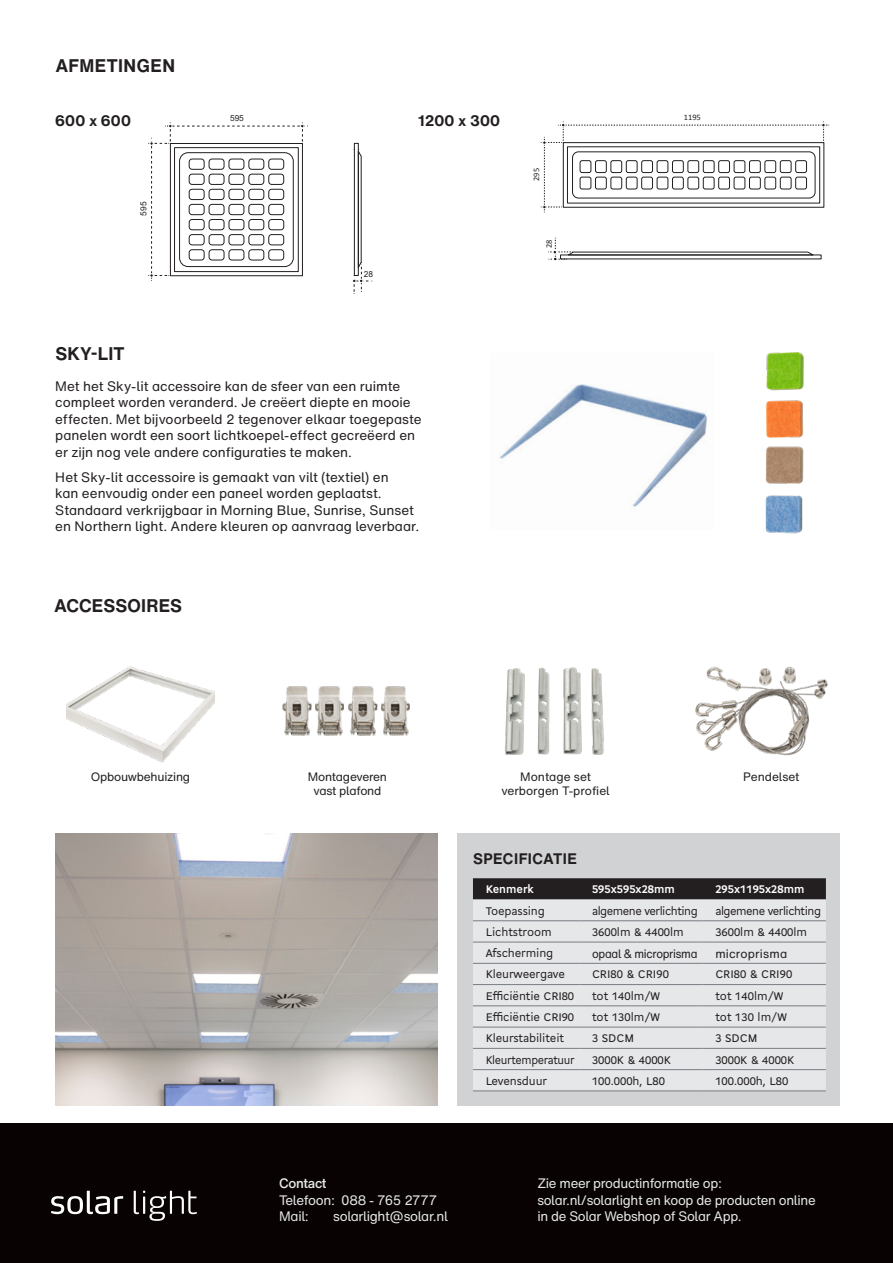
<style>
.page{position:relative;width:893px;height:1263px;background:#fff}
.page>*{position:absolute;margin:0;border:0;box-sizing:border-box;transform-origin:0 0}
.t1{font:700 18px "Helvetica Now Text";letter-spacing:.015em;color:#231f20}
.t2{font:700 15px "Helvetica Now Text";letter-spacing:.015em;color:#231f20}
.t3{font:700 15px "Helvetica Now Text";letter-spacing:.035em;color:#231f20}
.t4{font:13.5px/16.5px "Helvetica Now Text";color:#231f20}
.t5{font:13.5px/16.5px "Helvetica Now Text";letter-spacing:-.025em;color:#e6e7e9}
.t6{font:500 13.5px "Helvetica Now Text";letter-spacing:-.025em;color:#e6e7e9}
.t7{font:12px "Cogito";letter-spacing:-.01em;color:#231f20}
.t8{font:12px/14.4px "Helvetica Now Text";letter-spacing:-.02em;color:#231f20;text-align:center}
.t9{font:12px "Cogito";letter-spacing:-.04em;color:#231f20}
.t10{font:12px/14.4px "Helvetica Now Text";color:#231f20;text-align:center}
.t11{font:700 12px "Cogito";color:#fff}
.t12{font:12px "Helvetica Now Text";letter-spacing:-.02em;color:#231f20;scale:.94 1}
.t13{font:12px "Cogito";letter-spacing:-.03em;color:#231f20;scale:.96 1}
.t14{font:12px "Helvetica Now Text";letter-spacing:.015em;color:#231f20}
.t15{font:8.4px "Calibri";color:#231f20}
.t16{font:8.4px "Arial";color:#231f20}
</style>
<div class="page">
<div style="left:0;top:1124px;width:893px;height:139px;background:#080302"></div>
<svg style="left:134px;top:1191px;width:63px;height:30px"></svg>
<svg style="left:51px;top:1191px;width:72px;height:23px"></svg>
<img style="left:66px;top:666px;width:149px;height:97px">
<img style="left:282px;top:686px;width:128px;height:50px">
<img style="left:505px;top:667px;width:99px;height:88px">
<img style="left:695px;top:666px;width:133px;height:90px">
<img style="left:765px;top:352px;width:39px;height:182px">
<img style="left:499px;top:384px;width:209px;height:123px">
<img style="left:55px;top:833px;width:383px;height:273px">
<div style="left:457px;top:833px;width:383px;height:273px;background:#d1d2d4"></div>
<svg style="left:148px;top:122px;width:160px;height:159px"></svg>
<div style="left:354px;top:143px;width:5px;height:133px;border:1px solid #231f20"></div>
<svg style="left:353px;top:149px;width:20px;height:145px"></svg>
<svg style="left:541px;top:122px;width:288px;height:91px"></svg>
<svg style="left:548px;top:238px;width:266px;height:23px"></svg>
<div style="left:473px;top:878px;width:353px;height:21px;background:#231f20"></div>
<div style="left:473px;top:899px;width:353px;height:191px;background:#e6e7e9"></div>
<hr style="left:473px;top:920px;width:106px;height:1px;background:#787d83">
<hr style="left:579px;top:920px;width:124px;height:1px;background:#787d83">
<hr style="left:703px;top:920px;width:123px;height:1px;background:#787d83">
<hr style="left:473px;top:942px;width:106px;height:1px;background:#787d83">
<hr style="left:579px;top:942px;width:124px;height:1px;background:#787d83">
<hr style="left:703px;top:942px;width:123px;height:1px;background:#787d83">
<hr style="left:473px;top:963px;width:106px;height:1px;background:#787d83">
<hr style="left:579px;top:963px;width:124px;height:1px;background:#787d83">
<hr style="left:703px;top:963px;width:123px;height:1px;background:#787d83">
<hr style="left:473px;top:984px;width:106px;height:1px;background:#787d83">
<hr style="left:579px;top:984px;width:124px;height:1px;background:#787d83">
<hr style="left:703px;top:984px;width:123px;height:1px;background:#787d83">
<hr style="left:473px;top:1005px;width:106px;height:1px;background:#787d83">
<hr style="left:579px;top:1005px;width:124px;height:1px;background:#787d83">
<hr style="left:703px;top:1005px;width:123px;height:1px;background:#787d83">
<hr style="left:473px;top:1027px;width:106px;height:1px;background:#787d83">
<hr style="left:579px;top:1027px;width:124px;height:1px;background:#787d83">
<hr style="left:703px;top:1027px;width:123px;height:1px;background:#787d83">
<hr style="left:473px;top:1069px;width:106px;height:1px;background:#787d83">
<hr style="left:579px;top:1069px;width:124px;height:1px;background:#787d83">
<hr style="left:703px;top:1069px;width:123px;height:1px;background:#787d83">
<hr style="left:473px;top:1090px;width:106px;height:1px;background:#787d83">
<hr style="left:579px;top:1090px;width:124px;height:1px;background:#787d83">
<hr style="left:703px;top:1090px;width:123px;height:1px;background:#787d83">
<hr style="left:473px;top:1048px;width:106px;height:1px;background:#787d83">
<hr style="left:579px;top:1048px;width:124px;height:1px;background:#787d83">
<hr style="left:703px;top:1048px;width:123px;height:1px;background:#787d83">
<h1 class="t1" style="left:55px;top:53px;width:121px">AFMETINGEN</h1>
<p class="t16" style="left:230px;top:112px;width:15px">595</p>
<p class="t2" style="left:55px;top:110px;width:77px">600 x 600</p>
<p class="t2" style="left:418px;top:110px;width:83px">1200 x 300</p>
<p class="t16" style="left:138px;top:216px;width:15px;rotate:-90deg">595</p>
<p class="t16" style="left:364px;top:269px;width:11px">28</p>
<h1 class="t1" style="left:55px;top:341px;width:71px">SKY-LIT</h1>
<p class="t4" style="left:55px;top:377px;width:368px">Met het Sky-lit accessoire kan de sfeer van een ruimte compleet worden veranderd. Je creëert diepte en mooie effecten. Met bijvoorbeeld 2 tegenover elkaar toegepaste panelen wordt een soort lichtkoepel-effect gecreëerd en er zijn nog vele andere configuraties te maken.</p>
<p class="t4" style="left:55px;top:468px;width:365px">Het Sky-lit accessoire is gemaakt van vilt (textiel) en<br>kan eenvoudig onder een paneel worden geplaatst.<br>Standaard verkrijgbaar in Morning Blue, Sunrise, Sunset en Northern light. Andere kleuren op aanvraag leverbaar.</p>
<h1 class="t1" style="left:54px;top:593px;width:130px">ACCESSOIRES</h1>
<p class="t15" style="left:531px;top:181px;width:14px;rotate:-90deg">295</p>
<p class="t15" style="left:544px;top:248px;width:10px;rotate:-90deg">28</p>
<p class="t15" style="left:684px;top:112px;width:19px">1195</p>
<p class="t8" style="left:91px;top:769px;width:101px">Opbouwbehuizing</p>
<p class="t10" style="left:501px;top:769px;width:110px">Montage set verborgen T-profiel</p>
<p class="t8" style="left:308px;top:769px;width:81px">Montageveren vast plafond</p>
<p class="t10" style="left:743px;top:769px;width:58px">Pendelset</p>
<p class="t3" style="left:473px;top:849px;width:105px">SPECIFICATIE</p>
<p class="t11" style="left:486px;top:881px;width:50px">Kenmerk</p>
<p class="t11" style="left:592px;top:881px;width:84px">595x595x28mm</p>
<p class="t11" style="left:715px;top:881px;width:91px">295x1195x28mm</p>
<p class="t7" style="left:486px;top:902px;width:61px">Toepassing</p>
<p class="t9" style="left:592px;top:902px;width:107px">algemene verlichting</p>
<p class="t9" style="left:715px;top:902px;width:107px">algemene verlichting</p>
<p class="t7" style="left:486px;top:923px;width:67px">Lichtstroom</p>
<p class="t7" style="left:592px;top:923px;width:93px">3600lm &amp; 4400lm</p>
<p class="t7" style="left:715px;top:923px;width:93px">3600lm &amp; 4400lm</p>
<p class="t7" style="left:486px;top:945px;width:69px">Afscherming</p>
<p class="t12" style="left:592px;top:945px;width:114px">opaal &amp; microprisma</p>
<p class="t14" style="left:715px;top:945px;width:73px">microprisma</p>
<p class="t7" style="left:486px;top:966px;width:81px">Kleurweergave</p>
<p class="t7" style="left:592px;top:966px;width:78px">CRI80 &amp; CRI90</p>
<p class="t7" style="left:715px;top:966px;width:78px">CRI80 &amp; CRI90</p>
<p class="t7" style="left:486px;top:987px;width:90px">Efficiëntie CRI80</p>
<p class="t7" style="left:592px;top:987px;width:70px">tot 140lm/W</p>
<p class="t7" style="left:715px;top:987px;width:70px">tot 140lm/W</p>
<p class="t7" style="left:486px;top:1008px;width:90px">Efficiëntie CRI90</p>
<p class="t7" style="left:592px;top:1008px;width:70px">tot 130lm/W</p>
<p class="t7" style="left:715px;top:1008px;width:73px">tot 130 lm/W</p>
<p class="t7" style="left:486px;top:1030px;width:80px">Kleurstabiliteit</p>
<p class="t7" style="left:592px;top:1030px;width:44px">3 SDCM</p>
<p class="t7" style="left:715px;top:1030px;width:44px">3 SDCM</p>
<p class="t13" style="left:486px;top:1051px;width:94px">Kleurtemperatuur</p>
<p class="t7" style="left:592px;top:1051px;width:81px">3000K &amp; 4000K</p>
<p class="t7" style="left:715px;top:1051px;width:81px">3000K &amp; 4000K</p>
<p class="t7" style="left:486px;top:1072px;width:63px">Levensduur</p>
<p class="t7" style="left:592px;top:1072px;width:75px">100.000h, L80</p>
<p class="t7" style="left:715px;top:1072px;width:75px">100.000h, L80</p>
<p class="t6" style="left:279px;top:1173px;width:49px">Contact</p>
<p class="t5" style="left:279px;top:1191px;width:159px">Telefoon: 088 - 765 2777<br>Mail:</p>
<p class="t5" style="left:333px;top:1208px;width:116px">solarlight@solar.nl</p>
<p class="t5" style="left:537px;top:1175px;width:280px">Zie meer productinformatie op: solar.nl/solarlight en koop de producten online in de Solar Webshop of Solar App.</p>
</div>
